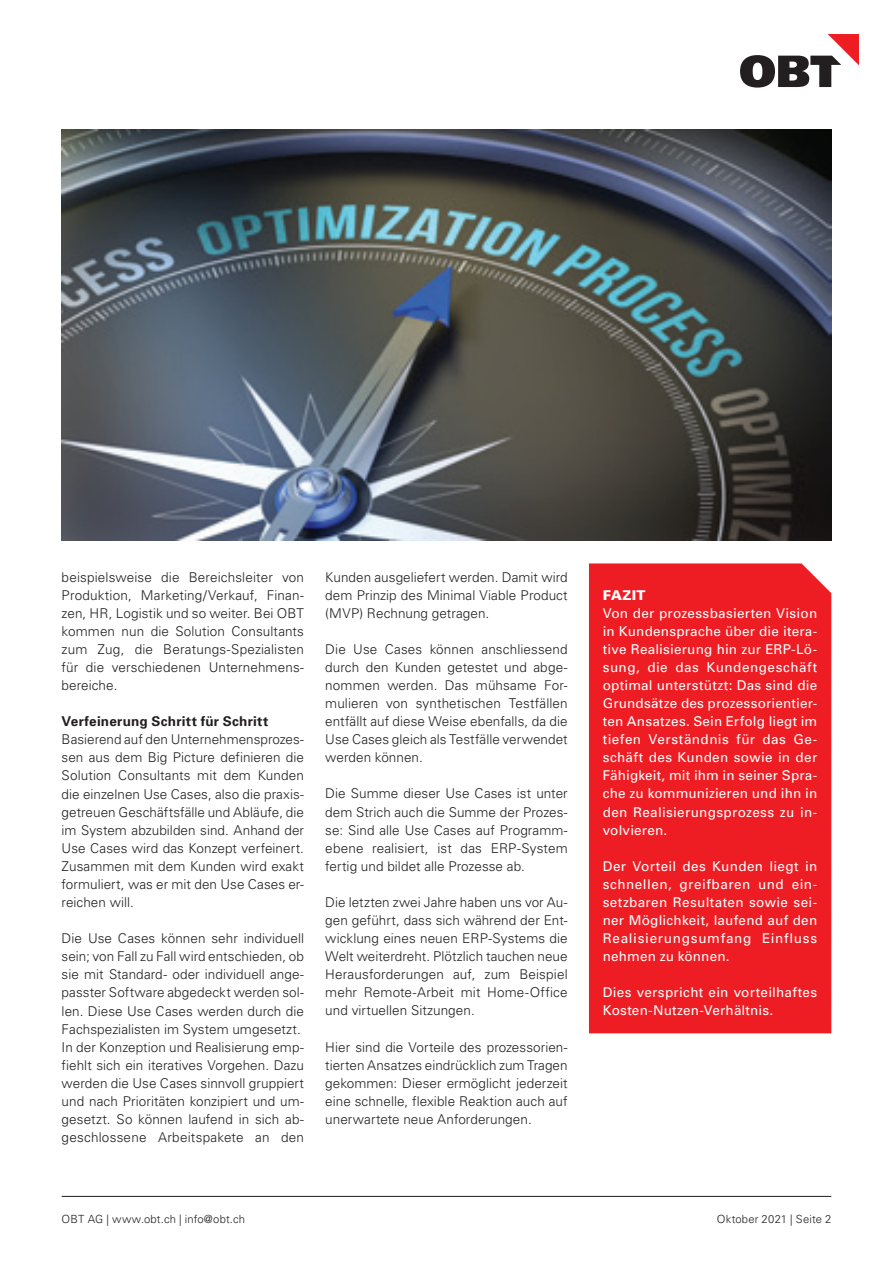
<style>
.page{position:relative;width:893px;height:1263px;background:#fff}
.page>*{position:absolute;margin:0;border:0;box-sizing:border-box;transform-origin:0 0}
.t1{font:300 13.5px/18.1px "Univers";letter-spacing:.005em;color:#231f20;text-align:justify}
.t2{font:13.5px/18.1px "Univers";letter-spacing:.02em;color:#fff;text-align:justify}
.t3{font:700 13.5px "Univers";letter-spacing:.02em;color:#231f20}
.t4{font:900 13.5px "Univers";letter-spacing:.015em;color:#fff}
.t5{font:300 11.25px "Univers";letter-spacing:.015em;color:#231f20}
</style>
<div class="page">
<hr style="left:62px;top:1196px;width:769px;height:1px;background:#231f20">
<svg style="left:740px;top:34px;width:119px;height:54px"></svg>
<div style="left:589px;top:563px;width:242px;height:470px;background:#ee1d23"></div>
<img style="left:62px;top:130px;width:769px;height:410px">
<p class="t1" style="left:62px;top:568px;width:244px">beispielsweise die Bereichsleiter von Produktion, Marketing/Verkauf, Finan&shy;zen, HR, Logistik und so weiter. Bei OBT kommen nun die Solution Consultants zum Zug, die Beratungs-Spezialisten für die verschiedenen Unternehmens&shy;bereiche.</p>
<p class="t3" style="left:62px;top:713px;width:208px">Verfeinerung Schritt für Schritt</p>
<p class="t1" style="left:62px;top:730px;width:244px">Basierend auf den Unternehmensprozes&shy;sen aus dem Big Picture definieren die Solution Consultants mit dem Kunden die einzelnen Use Cases, also die praxis&shy;getreuen Geschäftsfälle und Abläufe, die im System abzubilden sind. Anhand der Use Cases wird das Konzept verfeinert.<br>Zusammen mit dem Kunden wird exakt formuliert, was er mit den Use Cases er&shy;reichen will.</p>
<p class="t1" style="left:62px;top:929px;width:244px;text-align:left">Die Use Cases können sehr individuell sein; von Fall zu Fall wird entschieden, ob sie mit Standard- oder individuell ange&shy;passter Software abgedeckt werden sol&shy;len. Diese Use Cases werden durch die Fachspezialisten im System umgesetzt.<br>In der Konzeption und Realisierung emp&shy;fiehlt sich ein iteratives Vorgehen. Dazu werden die Use Cases sinnvoll gruppiert und nach Prioritäten konzipiert und um&shy;gesetzt. So können laufend in sich ab&shy;geschlossene Arbeitspakete an den</p>
<p class="t1" style="left:325px;top:568px;width:244px">Kunden ausgeliefert werden. Damit wird dem Prinzip des Minimal Viable Product (MVP) Rechnung getragen.</p>
<p class="t1" style="left:325px;top:640px;width:244px">Die Use Cases können anschliessend durch den Kunden getestet und abge&shy;nommen werden. Das mühsame For&shy;mulieren von synthetischen Testfällen entfällt auf diese Weise ebenfalls, da die Use Cases gleich als Testfälle verwendet werden können.</p>
<p class="t1" style="left:325px;top:785px;width:244px">Die Summe dieser Use Cases ist unter dem Strich auch die Summe der Prozes&shy;se: Sind alle Use Cases auf Programm&shy;ebene realisiert, ist das ERP-System fertig und bildet alle Prozesse ab.</p>
<p class="t1" style="left:325px;top:893px;width:244px">Die letzten zwei Jahre haben uns vor Au&shy;gen geführt, dass sich während der Ent&shy;wicklung eines neuen ERP-Systems die Welt weiterdreht. Plötzlich tauchen neue Herausforderungen auf, zum Beispiel mehr Remote-Arbeit mit Home-Office und virtuellen Sitzungen.</p>
<p class="t1" style="left:325px;top:1038px;width:244px">Hier sind die Vorteile des prozessorien&shy;tierten Ansatzes eindrücklich zum Tragen gekommen: Dieser ermöglicht jederzeit eine schnelle, flexible Reaktion auch auf unerwartete neue Anforderungen.</p>
<p class="t4" style="left:603px;top:586px;width:44px">FAZIT</p>
<p class="t2" style="left:603px;top:604px;width:216px">Von der prozessbasierten Vision in Kundensprache über die itera&shy;tive Realisierung hin zur ERP-Lö&shy;sung, die das Kundengeschäft optimal unterstützt: Das sind die Grundsätze des prozessorientier&shy;ten Ansatzes. Sein Erfolg liegt im tiefen Verständnis für das Ge&shy;schäft des Kunden sowie in der Fähigkeit, mit ihm in seiner Spra&shy;che zu kommunizieren und ihn in den Realisierungsprozess zu in&shy;volvieren.</p>
<p class="t2" style="left:603px;top:857px;width:216px">Der Vorteil des Kunden liegt in schnellen, greifbaren und ein&shy;setzbaren Resultaten sowie sei&shy;ner Möglichkeit, laufend auf den Realisierungsumfang Einfluss nehmen zu können.</p>
<p class="t2" style="left:603px;top:983px;width:216px">Dies verspricht ein vorteilhaftes<br>Kosten-Nutzen-Verhältnis.</p>
<p class="t5" style="left:62px;top:1212px;width:185px">OBT AG | www.obt.ch | info@obt.ch</p>
<p class="t5" style="left:717px;top:1212px;width:116px">Oktober 2021 | Seite 2</p>
</div>
